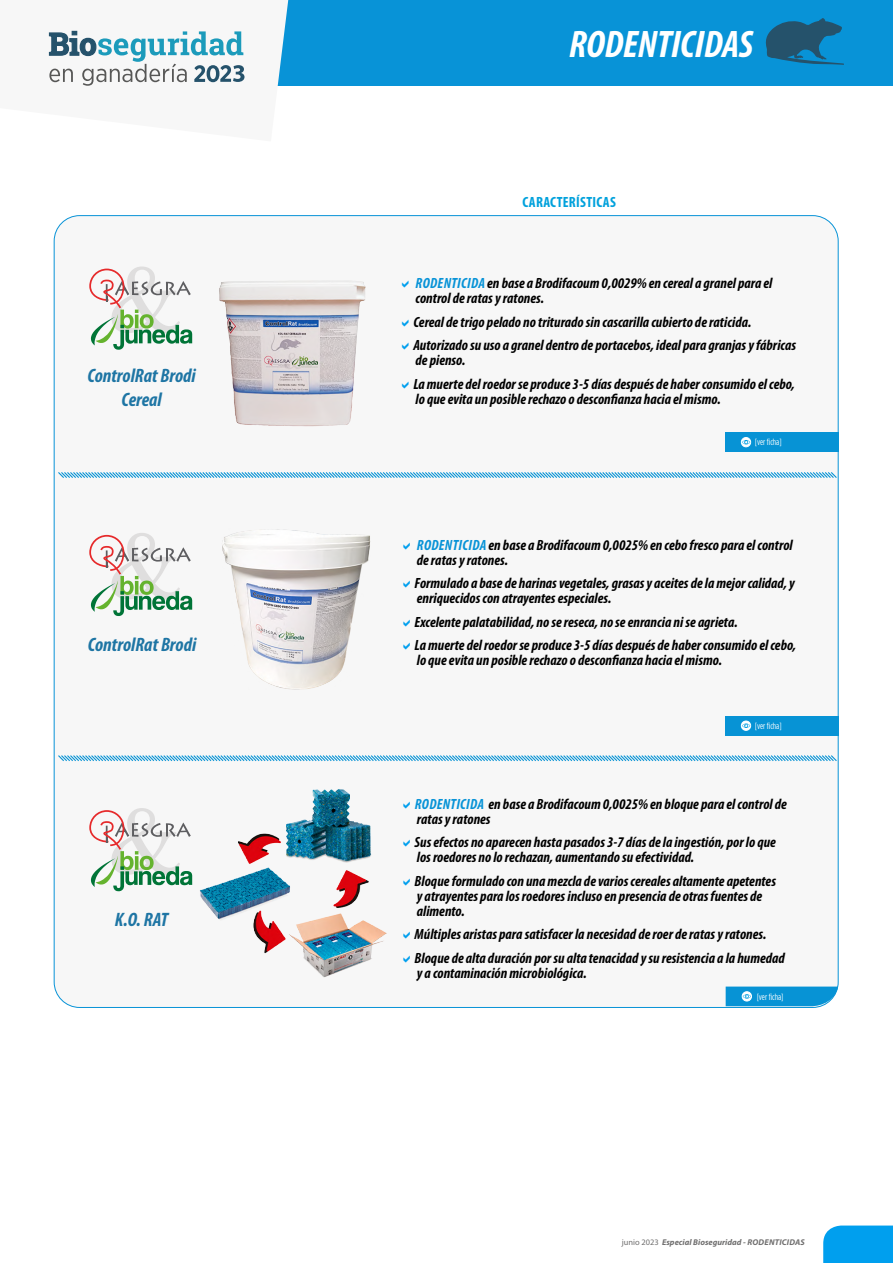
<style>
.page{position:relative;width:893px;height:1263px;background:#fff}
.page>*{position:absolute;margin:0;border:0;box-sizing:border-box;transform-origin:0 0}
.t1{font:italic 700 condensed 38.55px "Myriad Pro";letter-spacing:-.005em;color:#fff}
.t2{font:italic 700 condensed 19.5px/23.4px "Myriad Pro";color:#1e75a4;text-align:center}
.t3{font:italic 700 condensed 14.85px/15px "Myriad Pro";color:#000}
.t4{font:700 condensed 14.85px "Myriad Pro";letter-spacing:.02em;color:#00a1dc}
.t5{font:9px "Gotham Condensed";color:#fff}
.t6{font:italic 700 8.4px "Myriad Pro";color:#706f6f}
.s1{color:#0893d7}
.s2{color:#0793d5}
.s3{font-weight:400;font-style:normal}
</style>
<div class="page">
<div style="left:54px;top:216px;width:784px;height:791px;background:#f7f7f7;border-radius:26px"></div>
<svg style="left:58px;top:471px;width:780px;height:8px"></svg>
<svg style="left:58px;top:754px;width:780px;height:8px"></svg>
<div style="left:725px;top:432px;width:113px;height:20px;background:#0793d5"></div>
<svg style="left:741px;top:437px;width:10px;height:10px"></svg>
<div style="left:741px;top:437px;width:10px;height:10px;border:1px solid #fff;border-radius:50%"></div>
<svg style="left:742px;top:440px;width:8px;height:4px"></svg>
<div style="left:725px;top:716px;width:113px;height:20px;background:#0793d5"></div>
<div style="left:741px;top:721px;width:10px;height:9px;background:#fff;border-radius:50%"></div>
<div style="left:741px;top:721px;width:10px;height:10px;border:1px solid #fff;border-radius:50%"></div>
<svg style="left:742px;top:723px;width:8px;height:5px"></svg>
<svg style="left:726px;top:986px;width:112px;height:20px;background:#209ed9"></svg>
<svg style="left:89px;top:266px;width:103px;height:84px"></svg>
<svg style="left:89px;top:533px;width:103px;height:83px"></svg>
<svg style="left:89px;top:808px;width:103px;height:83px"></svg>
<img style="left:222px;top:529px;width:149px;height:161px">
<img style="left:219px;top:281px;width:147px;height:146px">
<img style="left:200px;top:789px;width:187px;height:188px">
<div style="left:0;top:0;width:893px;height:85px;background:#0893d7"></div>
<div style="left:823px;top:1225px;width:70px;height:38px;background:#009fee"></div>
<svg style="left:0;top:0;width:291px;height:86px;background:#d5e2e7"></svg>
<svg style="left:765px;top:18px;width:79px;height:47px"></svg>
<h2 class="t2" style="left:87px;top:364px;width:110px">ControlRat Brodi<br>Cereal</h2>
<h2 class="t2" style="left:88px;top:633px;width:110px">ControlRat Brodi</h2>
<h2 class="t2" style="left:115px;top:908px;width:55px">K.O. RAT</h2>
<h1 class="t1" style="left:569px;top:21px;width:186px">RODENTICIDAS</h1>
<p class="t4" style="left:523px;top:193px;width:95px">CARACTERÍSTICAS</p>
<p class="t3" style="left:415px;top:276px;width:358px"><span class="s1">RODENTICIDA</span> en base a Brodifacoum 0,0029% en cereal a granel para el control de ratas y ratones.</p>
<p class="t3" style="left:413px;top:310px;width:384px;line-height:23.5px">Cereal de trigo pelado no triturado sin cascarilla cubierto de raticida.<br>Autorizado su uso a granel dentro de portacebos, ideal para granjas y fábricas</p>
<p class="t3" style="left:413px;top:348px;width:383px;line-height:23.5px">de pienso.<br>La muerte del roedor se produce 3-5 días después de haber consumido el cebo,</p>
<p class="t3" style="left:415px;top:391px;width:307px">lo que evita un posible rechazo o desconfianza hacia el mismo.</p>
<p class="t5" style="left:755px;top:437px;width:28px">[ver ficha]</p>
<p class="t3" style="left:417px;top:537px;width:377px"><span class="s1">RODENTICIDA</span> en base a Brodifacoum 0,0025% en cebo fresco para el control de ratas y ratones.</p>
<p class="t3" style="left:415px;top:576px;width:382px">Formulado a base de harinas vegetales, grasas y aceites de la mejor calidad, y enriquecidos con atrayentes especiales.</p>
<p class="t3" style="left:415px;top:610px;width:383px;line-height:23.5px">Excelente palatabilidad, no se reseca, no se enrancia ni se agrieta.<br>La muerte del roedor se produce 3-5 días después de haber consumido el cebo,</p>
<p class="t3" style="left:417px;top:653px;width:307px">lo que evita un posible rechazo o desconfianza hacia el mismo.</p>
<p class="t5" style="left:755px;top:721px;width:28px">[ver ficha]</p>
<p class="t3" style="left:415px;top:796px;width:374px"><span class="s1">RODENTICIDA</span> en base a Brodifacoum 0,0025% en bloque para el control de ratas y ratones</p>
<p class="t3" style="left:415px;top:834px;width:363px">Sus efectos no aparecen hasta pasados 3-7 días de la ingestión, por lo que los roedores no lo rechazan, aumentando su efectividad.</p>
<p class="t3" style="left:415px;top:873px;width:363px">Bloque formulado con una mezcla de varios cereales altamente apetentes y atrayentes para los roedores incluso en presencia de otras fuentes de alimento.</p>
<p class="t3" style="left:415px;top:922px;width:372px;line-height:23.5px">Múltiples aristas para satisfacer la necesidad de roer de ratas y ratones.<br>Bloque de alta duración por su alta tenacidad y su resistencia a la humedad</p>
<p class="t3" style="left:417px;top:965px;width:171px">y a contaminación microbiológica.</p>
<p class="t5" style="left:754px;top:991px;width:31px"><span class="s2">+</span>[ver ficha]</p>
<p class="t6" style="left:622px;top:1236px;width:184px"><span class="s3">junio 2023</span> Especial Bioseguridad - RODENTICIDAS</p>
</div>
